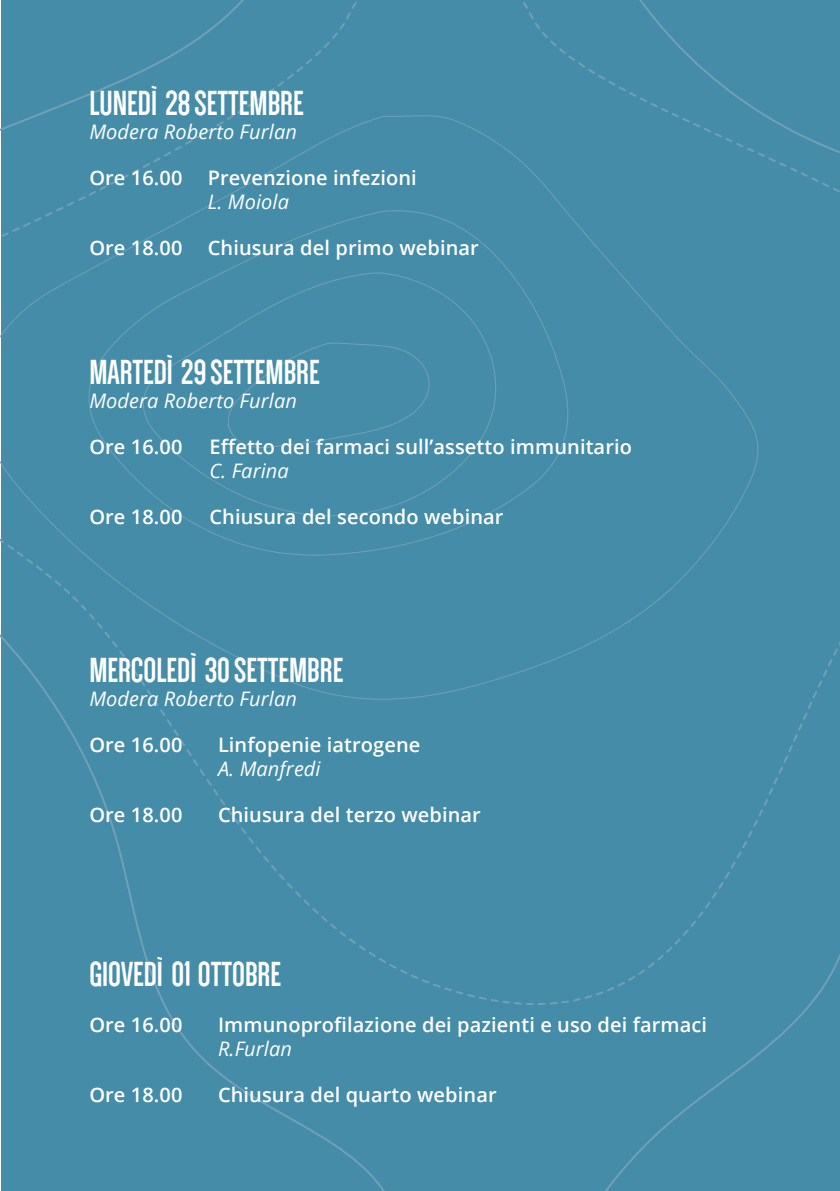
<style>
.page{position:relative;width:840px;height:1191px;background:#fff}
.page>*{position:absolute;margin:0;border:0;box-sizing:border-box;transform-origin:0 0}
.t1{font:700 36px "Dense W01";color:#fff}
.t2{font:600 20px "Open Sans";letter-spacing:.005em;color:#fff}
.t3{font:italic 20px "Open Sans";letter-spacing:.005em;color:#fff}
</style>
<div class="page">
<div style="left:1px;top:0;width:838px;height:1191px;background:#448ca8"></div>
<div style="left:350px;top:0;width:181px;height:11px;background:#448ca8"></div>
<div style="left:498px;top:1003px;width:341px;height:32px;background:#448ca8"></div>
<div style="left:0;top:11px;width:839px;height:992px;background:#448ca8"></div>
<svg style="left:184px;top:961px;width:5px;height:24px"></svg>
<h1 class="t1" style="left:89px;top:85px;width:216px">LUNEDÌ 28 SETTEMBRE</h1>
<p class="t3" style="left:89px;top:118px;width:209px">Modera Roberto Furlan</p>
<p class="t2" style="left:89px;top:163px;width:95px">Ore 16.00</p>
<p class="t2" style="left:208px;top:163px;width:210px">Prevenzione infezioni</p>
<p class="t3" style="left:208px;top:188px;width:83px">L. Moiola</p>
<p class="t2" style="left:89px;top:233px;width:95px">Ore 18.00</p>
<p class="t2" style="left:208px;top:233px;width:272px">Chiusura del primo webinar</p>
<h1 class="t1" style="left:89px;top:354px;width:232px">MARTEDÌ 29 SETTEMBRE</h1>
<p class="t3" style="left:89px;top:387px;width:209px">Modera Roberto Furlan</p>
<p class="t2" style="left:89px;top:433px;width:95px">Ore 16.00</p>
<p class="t2" style="left:209px;top:433px;width:424px">Effetto dei farmaci sull’assetto immunitario</p>
<p class="t3" style="left:209px;top:457px;width:81px">C. Farina</p>
<p class="t2" style="left:89px;top:503px;width:95px">Ore 18.00</p>
<p class="t2" style="left:209px;top:503px;width:295px">Chiusura del secondo webinar</p>
<h1 class="t1" style="left:89px;top:653px;width:255px">MERCOLEDÌ 30 SETTEMBRE</h1>
<p class="t3" style="left:89px;top:685px;width:209px">Modera Roberto Furlan</p>
<p class="t2" style="left:89px;top:731px;width:95px">Ore 16.00</p>
<p class="t2" style="left:218px;top:731px;width:204px">Linfopenie iatrogene</p>
<p class="t3" style="left:218px;top:755px;width:104px">A. Manfredi</p>
<p class="t2" style="left:89px;top:801px;width:95px">Ore 18.00</p>
<p class="t2" style="left:218px;top:801px;width:264px">Chiusura del terzo webinar</p>
<h1 class="t1" style="left:89px;top:956px;width:193px">GIOVEDÌ 0 OTTOBRE</h1>
<p class="t2" style="left:89px;top:1010px;width:95px">Ore 16.00</p>
<p class="t2" style="left:218px;top:1010px;width:490px">Immunoprofilazione dei pazienti e uso dei farmaci</p>
<p class="t3" style="left:218px;top:1034px;width:75px">R.Furlan</p>
<p class="t2" style="left:89px;top:1080px;width:95px">Ore 18.00</p>
<p class="t2" style="left:218px;top:1080px;width:280px">Chiusura del quarto webinar</p>
</div>
